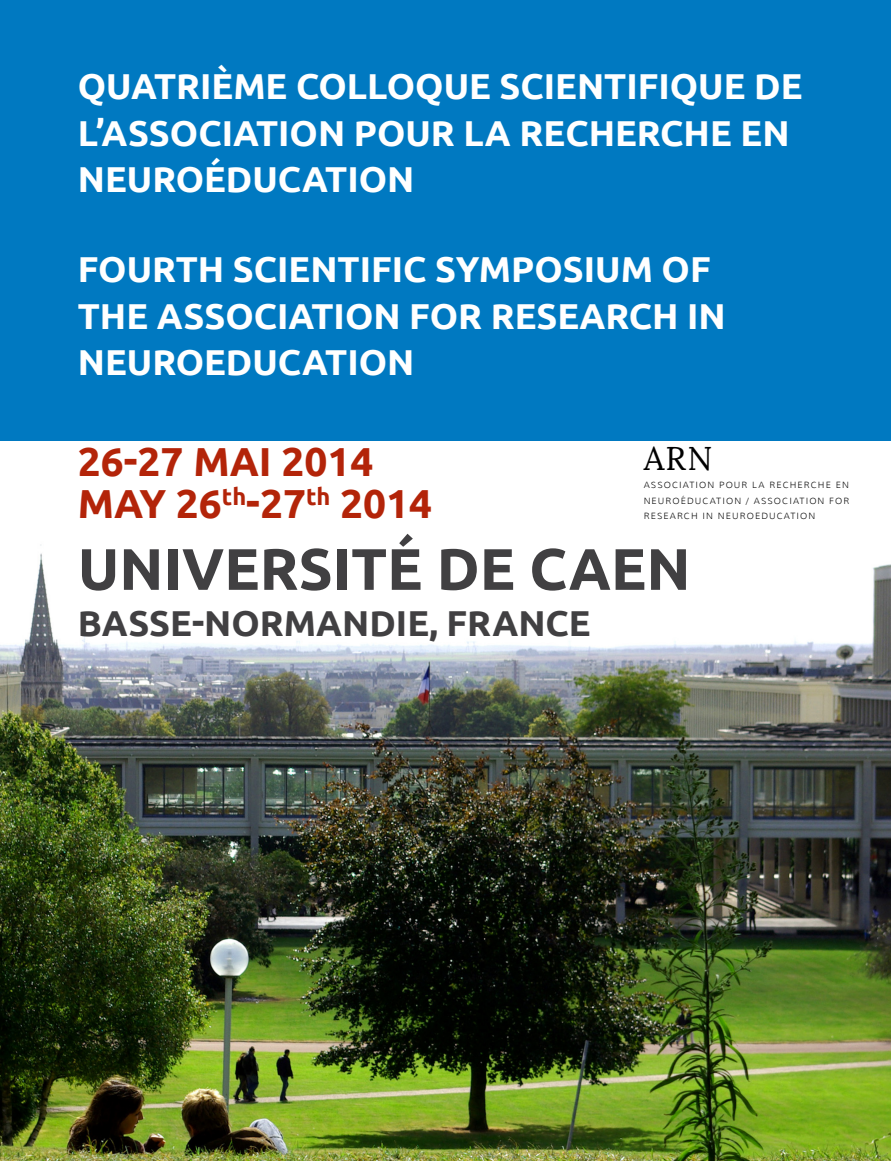
<style>
.page{position:relative;width:891px;height:1161px;background:#fff}
.page>*{position:absolute;margin:0;border:0;box-sizing:border-box;transform-origin:0 0}
.t1{font:700 58.5px "Ubuntu";color:#414042}
.t2{font:700 40.5px/42px "Ubuntu";color:#b32409}
.t3{font:700 36px/46.5px "Ubuntu";color:#fff}
.t4{font:700 36px "Ubuntu";color:#414042}
.t5{font:32.85px "Lora";color:#000}
.t6{font:300 8.7px/15.3px "Muli";letter-spacing:.13em;color:#000;text-align:justify}
</style>
<div class="page">
<div style="left:1px;top:0;width:890px;height:440px;background:#0079c1"></div>
<img style="left:0;top:544px;width:891px;height:617px">
<p class="t3" style="left:78px;top:62px;width:726px">QUATRIÈME COLLOQUE SCIENTIFIQUE DE<br>L’ASSOCIATION POUR LA RECHERCHE EN<br>NEUROÉDUCATION</p>
<p class="t3" style="left:78px;top:246px;width:649px">FOURTH SCIENTIFIC SYMPOSIUM OF<br>THE ASSOCIATION FOR RESEARCH IN<br>N EUROEDUCATION</p>
<p class="t5" style="left:644px;top:439px;width:70px">ARN</p>
<p class="t6" style="left:644px;top:478px;width:207px">ASSOCIATION POUR LA RECHERCHE EN NEUROÉDUCATION / ASSOCIATION FOR RESEARCH IN NEUROEDUCATION</p>
<p class="t2" style="left:78px;top:440px;width:356px">26-27 MAI 2014<br>MAY 26<sup>TH</sup>-27<sup>TH</sup> 2014</p>
<h1 class="t1" style="left:78px;top:534px;width:614px">UNIVERSITÉ DE CAEN</h1>
<p class="t4" style="left:78px;top:602px;width:514px">BASSE-NORMANDIE, FRANCE</p>
</div>
